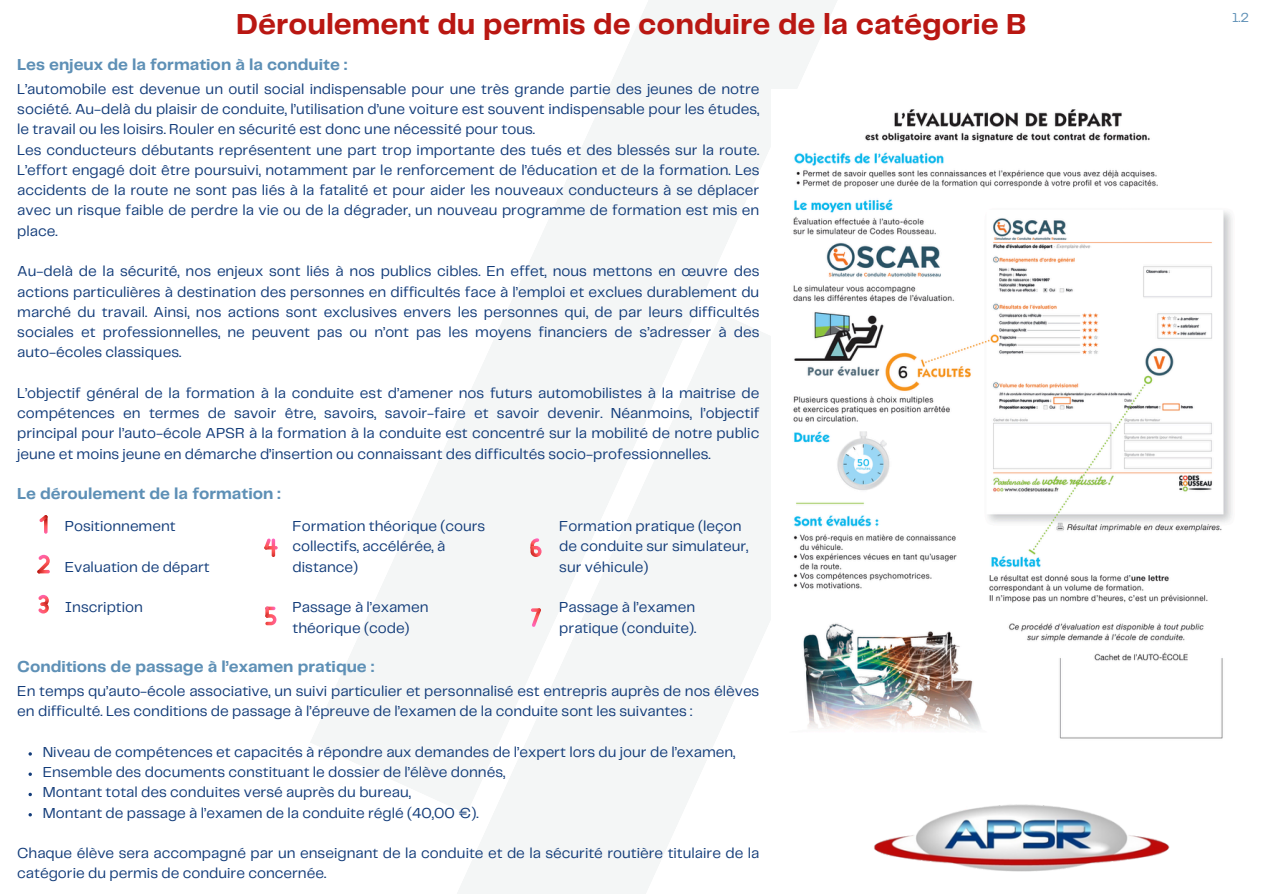
<style>
.page{position:relative;width:1263px;height:894px;background:#fff}
.page>*{position:absolute;margin:0;border:0;box-sizing:border-box;transform-origin:0 0}
.t1{font:700 30px "Telegraf";color:#b91712}
.t2{font:700 16.5px "Telegraf";color:#5e90b6}
.t3{font:15px/20.2px "Telegraf";color:#113b79}
.t4{font:13.5px "Telegraf";color:#5e90b6}
</style>
<div class="page">
<svg style="left:311px;top:0;width:526px;height:760px"></svg>
<svg style="left:349px;top:313px;width:488px;height:580px;fill:#f4f6f6"></svg>
<img style="left:772px;top:89px;width:460px;height:669px">
<img style="left:874px;top:804px;width:296px;height:68px">
<svg style="left:44px;top:515px;width:4px;height:18px"></svg>
<svg style="left:39px;top:515px;width:9px;height:7px"></svg>
<svg style="left:37px;top:554px;width:13px;height:19px"></svg>
<svg style="left:38px;top:594px;width:10px;height:19px"></svg>
<svg style="left:264px;top:538px;width:7px;height:11px"></svg>
<svg style="left:265px;top:606px;width:10px;height:4px"></svg>
<svg style="left:265px;top:606px;width:4px;height:11px"></svg>
<svg style="left:265px;top:614px;width:11px;height:11px"></svg>
<svg style="left:530px;top:538px;width:12px;height:19px"></svg>
<svg style="left:531px;top:608px;width:10px;height:18px"></svg>
<h2 class="t1" style="left:236px;top:11px;width:792px">Déroulement du permis de conduire de la catégorie B</h2>
<h3 class="t2" style="left:17px;top:57px;width:331px">Les enjeux de la formation à la conduite :</h3>
<h3 class="t3" style="left:17px;top:79px;width:744px">L’automobile est devenue un outil social indispensable pour une très grande partie des jeunes de notre société. Au-delà du plaisir de conduite, l’utilisation d’une voiture est souvent indispensable pour les études, le travail ou les loisirs. Rouler en sécurité est donc une nécessité pour tous.<br>Les conducteurs débutants représentent une part trop importante des tués et des blessés sur la route.<br>L’effort engagé doit être poursuivi, notamment par le renforcement de l’éducation et de la formation. Les accidents de la route ne sont pas liés à la fatalité et pour aider les nouveaux conducteurs à se déplacer avec un risque faible de perdre la vie ou de la dégrader, un nouveau programme de formation est mis en place.</h3>
<h3 class="t3" style="left:17px;top:262px;width:744px;text-align:justify">Au-delà de la sécurité, nos enjeux sont liés à nos publics cibles. En effet, nous mettons en œuvre des actions particulières à destination des personnes en difficultés face à l’emploi et exclues durablement du marché du travail. Ainsi, nos actions sont exclusives envers les personnes qui, de par leurs difficultés sociales et professionnelles, ne peuvent pas ou n’ont pas les moyens financiers de s’adresser à des auto-écoles classiques.</h3>
<p class="t3" style="left:17px;top:383px;width:744px;text-align:justify">L’objectif général de la formation à la conduite est d’amener nos futurs automobilistes à la maitrise de compétences en termes de savoir être, savoirs, savoir-faire et savoir devenir. Néanmoins, l’objectif principal pour l’auto-école APSR à la formation à la conduite est concentré sur la mobilité de notre public jeune et moins jeune en démarche d’insertion ou connaissant des difficultés socio-professionnelles.</p>
<p class="t2" style="left:17px;top:486px;width:265px">Le déroulement de la formation :</p>
<p class="t3" style="left:65px;top:516px;width:112px">Positionnement</p>
<h3 class="t3" style="left:65px;top:557px;width:146px">Evaluation de départ</h3>
<h3 class="t3" style="left:65px;top:597px;width:80px">Inscription</h3>
<h2 class="t3" style="left:293px;top:516px;width:194px">Formation théorique (cours collectifs, accélérée, à distance)</h2>
<p class="t3" style="left:293px;top:597px;width:137px">Passage à l’examen théorique (code)</p>
<h3 class="t3" style="left:559px;top:516px;width:191px">Formation pratique (leçon de conduite sur simulateur, sur véhicule)</h3>
<h3 class="t3" style="left:559px;top:597px;width:139px">Passage à l’examen pratique (conduite).</h3>
<h3 class="t2" style="left:17px;top:659px;width:358px">Conditions de passage à l’examen pratique :</h3>
<h3 class="t3" style="left:17px;top:681px;width:744px">En temps qu’auto-école associative, un suivi particulier et personnalisé est entrepris auprès de nos élèves en difficulté. Les conditions de passage à l’épreuve de l’examen de la conduite sont les suivantes :</h3>
<h3 class="t3" style="left:43px;top:742px;width:694px">Niveau de compétences et capacités à répondre aux demandes de l’expert lors du jour de l’examen,</h3>
<p class="t3" style="left:43px;top:762px;width:464px">Ensemble des documents constituant le dossier de l’élève donnés,</p>
<p class="t3" style="left:43px;top:782px;width:370px">Montant total des conduites versé auprès du bureau,</p>
<p class="t3" style="left:43px;top:803px;width:437px">Montant de passage à l’examen de la conduite réglé (40,00 €).</p>
<p class="t3" style="left:17px;top:843px;width:744px">Chaque élève sera accompagné par un enseignant de la conduite et de la sécurité routière titulaire de la catégorie du permis de conduire concernée.</p>
<h2 class="t4" style="left:1232px;top:11px;width:18px">1.2</h2>
</div>
